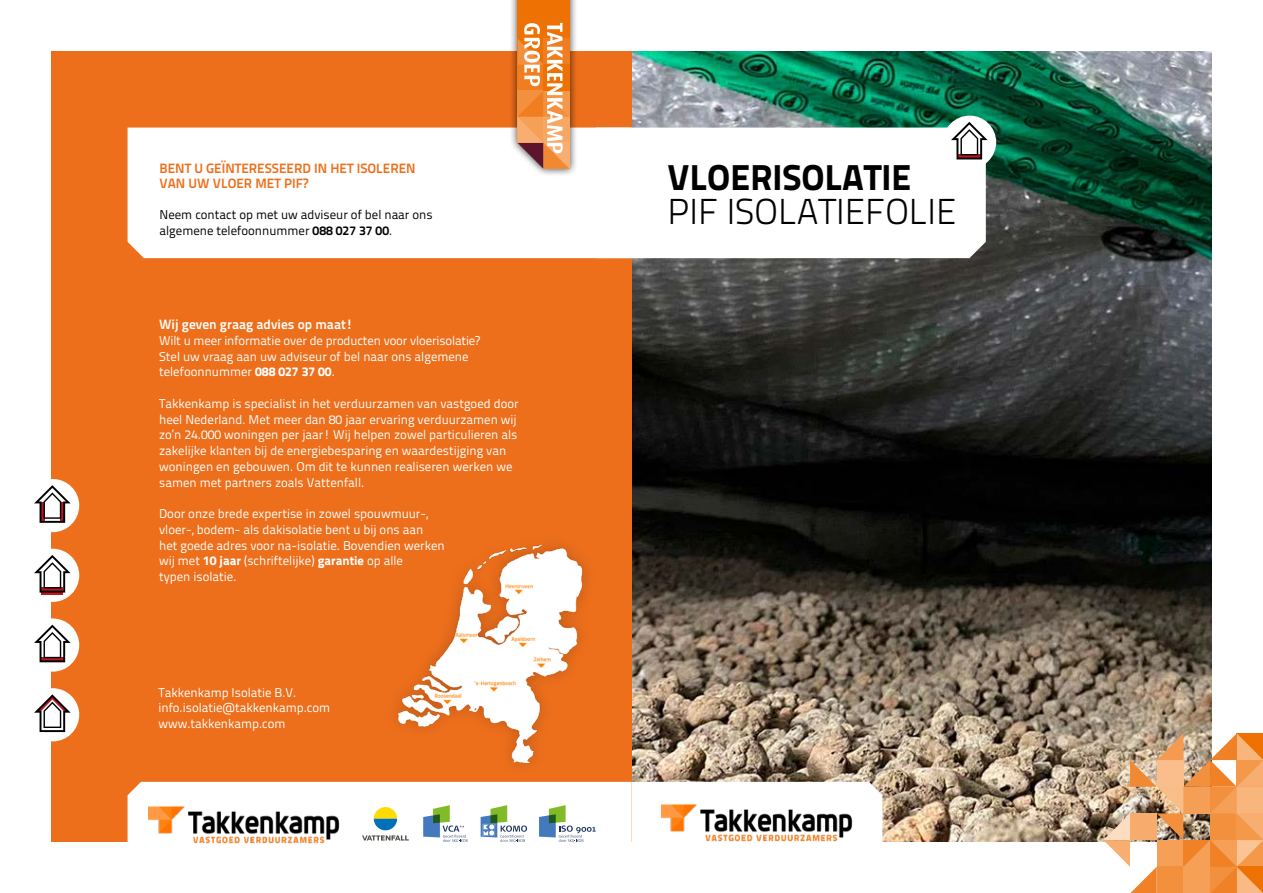
<style>
.page{position:relative;width:1263px;height:893px;background:#fff}
.page>*{position:absolute;margin:0;border:0;box-sizing:border-box;transform-origin:0 0}
.t1{font:300 36px "Titillium Text 22 L";color:#000}
.t2{font:800 36px "Titillium Text 22 L";color:#000}
.t3{font:700 13.5px/15px "Titillium Text 22 L";color:#ed6f1c}
.t4{font:700 13.5px "Titillium Text 22 L";color:#fff}
.t5{font:12.75px/15.8px "Titillium Text 22 L";color:#fff}
.t6{font:12.75px/15.8px "Titillium Text 22 L";color:#000}
.s1{font-weight:700}
.s2{font-weight:800}
</style>
<div class="page">
<img style="left:631px;top:51px;width:581px;height:791px">
<div style="left:51px;top:51px;width:580px;height:791px;background:#ed6f1c"></div>
<svg style="left:631px;top:128px;width:355px;height:130px"></svg>
<div style="left:128px;top:128px;width:503px;height:130px;background:#fff"></div>
<div style="left:509px;top:0;width:68px;height:177px;background:#000;opacity:.75"></div>
<div style="left:517px;top:13px;width:26px;height:26px;background:#ee7203"></div>
<div style="left:543px;top:13px;width:26px;height:26px;background:#ee7203"></div>
<div style="left:517px;top:0;width:26px;height:13px;background:#ee7203"></div>
<div style="left:543px;top:0;width:26px;height:13px;background:#ee7203"></div>
<svg style="left:517px;top:23px;width:52px;height:146px"></svg>
<div style="left:26px;top:479px;width:53px;height:53px;background:#fff;border-radius:50%"></div>
<svg style="left:34px;top:485px;width:37px;height:38px"></svg>
<div style="left:26px;top:549px;width:53px;height:53px;background:#fff;border-radius:50%"></div>
<div style="left:41px;top:587px;width:22px;height:8px;background:#be1622"></div>
<svg style="left:34px;top:555px;width:37px;height:38px"></svg>
<div style="left:26px;top:618px;width:53px;height:54px;background:#fff;border-radius:50%"></div>
<svg style="left:34px;top:625px;width:37px;height:37px"></svg>
<div style="left:26px;top:688px;width:53px;height:53px;background:#fff;border-radius:50%"></div>
<svg style="left:34px;top:694px;width:37px;height:38px"></svg>
<div style="left:943px;top:116px;width:53px;height:53px;background:#fff;border-radius:50%"></div>
<svg style="left:951px;top:122px;width:36px;height:37px"></svg>
<svg style="left:128px;top:782px;width:754px;height:62px"></svg>
<img style="left:398px;top:544px;width:187px;height:219px">
<img style="left:149px;top:803px;width:192px;height:40px">
<svg style="left:1103px;top:733px;width:160px;height:160px;background:#e1a773"></svg>
<p class="t3" style="left:160px;top:160px;width:258px">BENT U GEÏNTERESSEERD IN HET ISOLEREN<br>VAN UW VLOER MET PIF?</p>
<p class="t6" style="left:160px;top:206px;width:275px">Neem contact op met uw adviseur of bel naar ons algemene telefoonnummer <span class="s1">088 027 37 00</span>.</p>
<p class="t4" style="left:159px;top:314px;width:195px">Wij geven graag advies op maat!</p>
<p class="t5" style="left:159px;top:332px;width:323px">Wilt u meer informatie over de producten voor vloerisolatie?<br>Stel uw vraag aan uw adviseur of bel naar ons algemene telefoonnummer <span class="s2">088 027 37 00</span>.</p>
<p class="t5" style="left:159px;top:395px;width:361px">Takkenkamp is specialist in het verduurzamen van vastgoed door heel Nederland. Met meer dan 80 jaar ervaring verduurzamen wij zo’n 24.000 woningen per jaar! Wij helpen zowel particulieren als zakelijke klanten bij de energiebesparing en waardestijging van woningen en gebouwen. Om dit te kunnen realiseren werken we samen met partners zoals Vattenfall.</p>
<p class="t5" style="left:159px;top:505px;width:287px">Door onze brede expertise in zowel spouwmuur-, vloer-, bodem- als dakisolatie bent u bij ons aan het goede adres voor na-isolatie. Bovendien werken wij met <span class="s2">10 jaar</span> (schriftelijke) <span class="s2">garantie</span> op alle<br>typen isolatie.</p>
<p class="t5" style="left:158px;top:683px;width:173px">Takkenkamp Isolatie B.V. info.isolatie@takkenkamp.com www.takkenkamp.com</p>
<h1 class="t2" style="left:668px;top:149px;width:245px">VLOERISOLATIE</h1>
<h1 class="t1" style="left:668px;top:185px;width:290px">PIF ISOLATIEFOLIE</h1>
</div>
